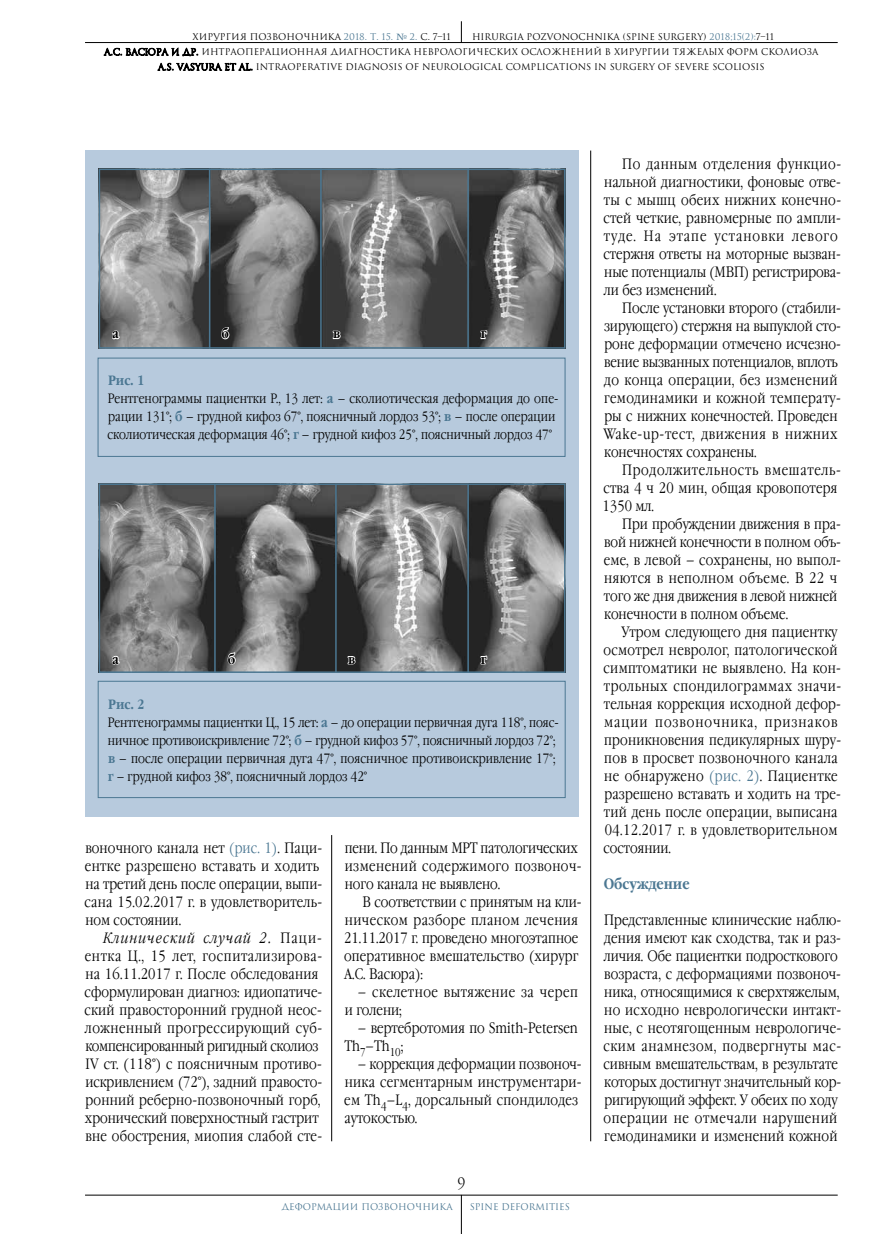
<style>
.page{position:relative;width:893px;height:1234px;background:#fff}
.page>*{position:absolute;margin:0;border:0;box-sizing:border-box;transform-origin:0 0}
.t1{font:300 15px/18px "Garamond Narrow C";letter-spacing:.015em;color:#000}
.t2{font:300 15px/18px "Garamond Narrow C";letter-spacing:.035em;color:#000}
.t3{font:700 15px "Garamond Narrow C";color:#4b7792}
.t4{font:300 13.5px/18px "Garamond Narrow C";color:#000}
.t5{font:700 13.5px "Garamond Narrow C";color:#000}
.t6{font:9px "Romul";color:#000}
.t7{font:9px "Romul";color:#4b7792}
.s1{color:#4b7792}
.s2{font-family:"New Journal C";color:#4b7792}
.s3{font-weight:700;color:#4b7792}
.s4{font-style:italic}
</style>
<div class="page">
<hr style="left:85px;top:1194px;width:753px;height:1px;background:#000">
<hr style="left:85px;top:42px;width:753px;height:1px;background:#000">
<svg style="left:461px;top:21px;width:1px;height:21px"></svg>
<hr style="left:461px;top:1194px;width:1px;height:39px;background:#000">
<svg style="left:104px;top:42px;width:148px;height:29px"></svg>
<hr style="left:331px;top:834px;width:1px;height:306px;background:#000">
<hr style="left:590px;top:150px;width:1px;height:990px;background:#000">
<div style="left:85px;top:150px;width:493px;height:666px;background:#b7cadd"></div>
<img style="left:102px;top:171px;width:461px;height:174px">
<div style="left:99px;top:168px;width:467px;height:180px;border:2px solid #4b7792"></div>
<img style="left:102px;top:486px;width:461px;height:183px">
<div style="left:99px;top:483px;width:467px;height:189px;border:2px solid #4b7792"></div>
<div style="left:98px;top:357px;width:467px;height:99px;border:1px solid #4b7792"></div>
<div style="left:98px;top:680px;width:468px;height:117px;border:1px solid #4b7792"></div>
<hr style="left:209px;top:168px;width:1px;height:180px;background:#4b7792">
<hr style="left:214px;top:483px;width:2px;height:189px;background:#4b7792">
<hr style="left:335px;top:483px;width:2px;height:189px;background:#4b7792">
<hr style="left:467px;top:483px;width:2px;height:189px;background:#4b7792">
<hr style="left:320px;top:168px;width:2px;height:180px;background:#4b7792">
<hr style="left:467px;top:168px;width:2px;height:180px;background:#4b7792">
<svg style="left:111px;top:325px;width:10px;height:15px"></svg>
<svg style="left:111px;top:650px;width:10px;height:15px"></svg>
<svg style="left:220px;top:301px;width:10px;height:39px"></svg>
<svg style="left:227px;top:626px;width:10px;height:39px"></svg>
<svg style="left:332px;top:330px;width:9px;height:10px"></svg>
<svg style="left:347px;top:655px;width:9px;height:10px"></svg>
<svg style="left:479px;top:329px;width:9px;height:11px"></svg>
<svg style="left:479px;top:654px;width:9px;height:11px"></svg>
<p class="t6" style="left:193px;top:31px;width:260px">ХИРУРГИЯ ПОЗВОНОЧНИКА <span class="s1">2018. Т. 15.</span> <span class="s2">№</span> <span class="s1">2.</span> С. 7–11</p>
<p class="t6" style="left:472px;top:31px;width:303px">HIRURGIA POZVONOCHNIKA (SPINE SURGERY) <span class="s1">2018;15(2):</span>7–11</p>
<p class="t6" style="left:104px;top:47px;width:716px">А.С. ВАСЮРА И ДР. ИНТРАОПЕРАЦИОННАЯ ДИАГНОСТИКА НЕВРОЛОГИЧЕСКИХ ОСЛОЖНЕНИЙ В ХИРУРГИИ ТЯЖЕЛЫХ ФОРМ СКОЛИОЗА</p>
<p class="t6" style="left:158px;top:62px;width:608px">A.S. VASYURA ET AL. INTRAOPERATIVE DIAGNOSIS OF NEUROLOGICAL COMPLICATIONS IN SURGERY OF SEVERE SCOLIOSIS</p>
<p class="t5" style="left:112px;top:326px;width:8px">а</p>
<p class="t5" style="left:222px;top:326px;width:9px">б</p>
<p class="t5" style="left:333px;top:326px;width:9px">в</p>
<p class="t5" style="left:481px;top:326px;width:7px">г</p>
<p class="t4" style="left:107px;top:371px;width:453px"><span class="s3">Рис. 1<br></span>Рентгенограммы пациентки Р., 13 лет: <span class="s3">а</span> – сколиотическая деформация до опе&shy;рации 131°; <span class="s3">б</span> – грудной кифоз 67°, поясничный лордоз 53°; <span class="s3">в</span> – после операции сколиотическая деформация 46°; <span class="s3">г</span> – грудной кифоз 25°, поясничный лордоз 47°</p>
<p class="t5" style="left:112px;top:651px;width:8px">а</p>
<p class="t5" style="left:228px;top:651px;width:9px">б</p>
<p class="t5" style="left:348px;top:651px;width:9px">в</p>
<p class="t5" style="left:481px;top:651px;width:7px">г</p>
<p class="t4" style="left:108px;top:695px;width:452px"><span class="s3">Рис. 2<br></span>Рентгенограммы пациентки Ц., 15 лет: <span class="s3">а</span> – до операции первичная дуга 118°, пояс&shy;ничное противоискривление 72°; <span class="s3">б</span> – грудной кифоз 57°, поясничный лордоз 72°; <span class="s3">в</span> – после операции первичная дуга 47°, поясничное противоискривление 17°; <span class="s3">г</span> – грудной кифоз 38°, поясничный лордоз 42°</p>
<p class="t1" style="left:85px;top:839px;width:239px">воночного канала нет <span class="s1">(рис. 1)</span>. Паци&shy;ентке разрешено вставать и ходить на третий день после операции, выпи&shy;сана 15.02.2017 г. в удовлетворитель&shy;ном состоянии.</p>
<p class="t1" style="left:85px;top:929px;width:239px;text-indent:19px"><span class="s4">Клинический случай 2.</span> Паци&shy;ентка Ц., 15 лет, госпитализирова&shy;на 16.11.2017 г. После обследования сформулирован диагноз: идиопатиче&shy;ский правосторонний грудной неос&shy;ложненный прогрессирующий суб&shy;компенсированный ригидный сколиоз IV ст. (118°) с поясничным противо&shy;искривлением (72°), задний правосто&shy;ронний реберно-позвоночный горб, хронический поверхностный гастрит вне обострения, миопия слабой сте-</p>
<p class="t1" style="left:345px;top:839px;width:238px">пени. По данным МРТ патологических изменений содержимого позвоноч&shy;ного канала не выявлено.</p>
<p class="t1" style="left:344px;top:893px;width:239px;text-indent:18px">В соответствии с принятым на кли&shy;ническом разборе планом лечения<br>21.11.2017 г. проведено многоэтапное оперативное вмешательство (хирург<br>А.С. Васюра):</p>
<p class="t2" style="left:345px;top:983px;width:235px;text-indent:13px">– скелетное вытяжение за череп и голени;</p>
<p class="t1" style="left:344px;top:1019px;width:235px;text-indent:13px">– вертебротомия по Smith-Petersen<br>Th<sub>7</sub>–Th<sub>10</sub>;</p>
<p class="t1" style="left:344px;top:1055px;width:239px;text-indent:14px">– коррекция деформации позвоноч&shy;ника сегментарным инструментари&shy;ем Th<sub>4</sub>–L<sub>4</sub>, дорсальный спондилодез аутокостью.</p>
<p class="t1" style="left:458px;top:1173px;width:9px">9</p>
<p class="t7" style="left:281px;top:1200px;width:173px">ДЕФОРМАЦИИ ПОЗВОНОЧНИКА</p>
<p class="t7" style="left:470px;top:1200px;width:102px">SPINE DEFORMITIES</p>
<p class="t1" style="left:603px;top:155px;width:239px;text-indent:19px">По данным отделения функцио&shy;нальной диагностики, фоновые отве&shy;ты с мышц обеих нижних конечно&shy;стей четкие, равномерные по ампли&shy;туде. На этапе установки левого стержня ответы на моторные вызван&shy;ные потенциалы (МВП) регистрирова&shy;ли без изменений.</p>
<p class="t1" style="left:603px;top:299px;width:239px;text-indent:19px">После установки второго (стабили&shy;зирующего) стержня на выпуклой сто&shy;роне деформации отмечено исчезно&shy;вение вызванных потенциалов, вплоть до конца операции, без изменений гемодинамики и кожной температу&shy;ры с нижних конечностей. Проведен Wake-up-тест, движения в нижних конечностях сохранены.</p>
<p class="t1" style="left:603px;top:461px;width:240px;text-indent:20px">Продолжительность вмешатель&shy;ства 4 ч 20 мин, общая кровопотеря<br>1350 мл.</p>
<p class="t1" style="left:604px;top:515px;width:239px;text-indent:18px">При пробуждении движения в пра&shy;вой нижней конечности в полном объ&shy;еме, в левой – сохранены, но выпол&shy;няются в неполном объеме. В 22 ч того же дня движения в левой нижней конечности в полном объеме.</p>
<p class="t1" style="left:603px;top:623px;width:239px;text-indent:18px">Утром следующего дня пациентку осмотрел невролог, патологической симптоматики не выявлено. На кон&shy;трольных спондилограммах значи&shy;тельная коррекция исходной дефор&shy;мации позвоночника, признаков проникновения педикулярных шуру&shy;пов в просвет позвоночного канала не обнаружено <span class="s1">(рис. 2)</span>. Пациентке разрешено вставать и ходить на тре&shy;тий день после операции, выписана<br>04.12.2017 г. в удовлетворительном состоянии.</p>
<p class="t3" style="left:604px;top:875px;width:87px">Обсуждение</p>
<p class="t1" style="left:604px;top:911px;width:239px">Представленные клинические наблю&shy;дения имеют как сходства, так и раз&shy;личия. Обе пациентки подросткового возраста, с деформациями позвоноч&shy;ника, относящимися к сверхтяжелым, но исходно неврологически интакт&shy;ные, с неотягощенным неврологиче&shy;ским анамнезом, подвергнуты мас&shy;сивным вмешательствам, в результате которых достигнут значительный кор&shy;ригирующий эффект. У обеих по ходу операции не отмечали нарушений гемодинамики и изменений кожной</p>
</div>
